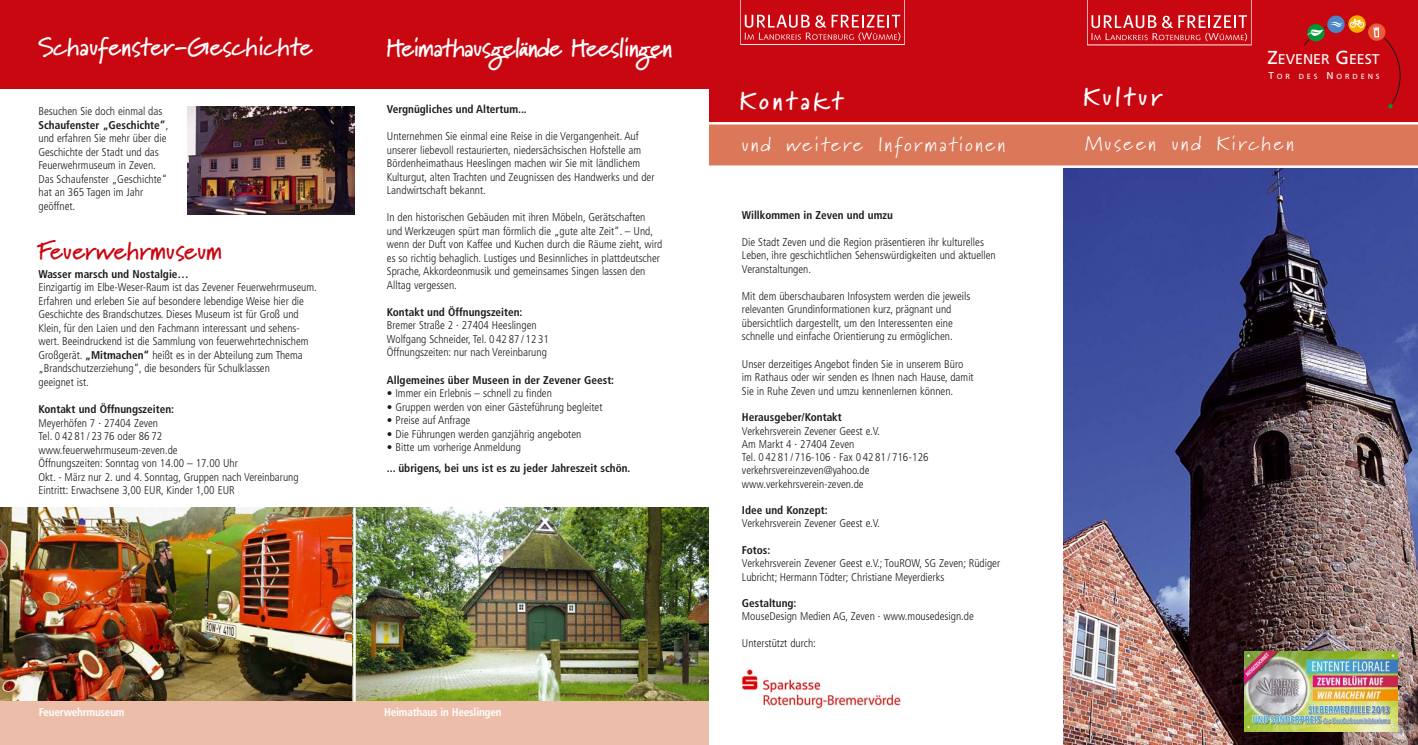
<style>
.page{position:relative;width:1418px;height:745px;background:#fff}
.page>*{position:absolute;margin:0;border:0;box-sizing:border-box;transform-origin:0 0}
.t1{font:700 25px "Marydale";color:#fff}
.t2{font:700 25px "Marydale";letter-spacing:-.035em;color:#fff}
.t3{font:700 25px "Marydale";color:#c90711}
.t4{font:700 25px "Marydale";letter-spacing:.13em;color:#fff}
.t5{font:20px "Marydale";letter-spacing:.13em;color:#fff}
.t6{font:14.12px "Frutiger CE";color:#fff}
.t7{font:300 condensed 11.25px/13.5px "Frutiger";color:#1b1c20}
.t8{font:700 condensed 11.25px "Frutiger";color:#1b1c20}
.t9{font:700 condensed 11.25px "Frutiger";letter-spacing:-.015em;color:#fff}
.t10{font:7.38px "Frutiger CE";letter-spacing:.385em;color:#fff}
.s1{font-weight:700}
.s2{font-family:"FF Erikrighthand";font-weight:400}
.s3{font-size:18.88px}
.s4{font-size:9.88px}
</style>
<div class="page">
<div style="left:709px;top:0;width:708px;height:123px;background:#c90711"></div>
<div style="left:709px;top:122px;width:708px;height:44px;background:#db7859"></div>
<div style="left:0;top:0;width:709px;height:89px;background:#c90711"></div>
<img style="left:0;top:507px;width:353px;height:194px">
<img style="left:187px;top:107px;width:167px;height:107px">
<img style="left:356px;top:507px;width:353px;height:194px">
<img style="left:1063px;top:168px;width:354px;height:576px">
<img style="left:1244px;top:651px;width:153px;height:80px">
<hr style="left:705px;top:122px;width:712px;height:2px;background:#fff">
<hr style="left:705px;top:165px;width:712px;height:3px;background:#fff">
<div style="left:0;top:701px;width:709px;height:43px;background:#ecbea9"></div>
<svg style="left:1087px;top:0;width:164px;height:45px"></svg>
<svg style="left:740px;top:0;width:164px;height:45px"></svg>
<div style="left:1327px;top:16px;width:17px;height:17px;background:#4c86c6;border-radius:50%"></div>
<svg style="left:1348px;top:15px;width:17px;height:18px"></svg>
<svg style="left:1300px;top:19px;width:100px;height:89px"></svg>
<img style="left:740px;top:669px;width:161px;height:39px">
<h1 class="t1" style="left:38px;top:32px;width:276px">Schaufenster-Geschichte</h1>
<p class="t7" style="left:38px;top:105px;width:131px">Besuchen Sie doch einmal das<br><span class="s1">Schaufenster „Geschichte”</span>, und erfahren Sie mehr über die<br>Geschichte der Stadt und das<br>Feuerwehrmuseum in Zeven.<br>Das Schaufenster „Geschichte“ hat an 365 Tagen im Jahr geöffnet.</p>
<h1 class="t3" style="left:38px;top:236px;width:185px">Feuerwehrmuseum</h1>
<p class="t8" style="left:38px;top:269px;width:152px">Wasser marsch und Nostalgie…</p>
<p class="t7" style="left:38px;top:281px;width:280px">Einzigartig im Elbe-Weser-Raum ist das Zevener Feuerwehrmuseum.<br>Erfahren und erleben Sie auf besondere lebendige Weise hier die Geschichte des Brandschutzes. Dieses Museum ist für Groß und Klein, für den Laien und den Fachmann interessant und sehens&shy;wert. Beeindruckend ist die Sammlung von feuerwehrtechnischem Großgerät. <span class="s1">„Mitmachen“</span> heißt es in der Abteilung zum Thema „Brandschutzerziehung“, die besonders für Schulklassen<br>geeignet ist.</p>
<p class="t8" style="left:38px;top:404px;width:137px">Kontakt und Öffnungszeiten:</p>
<p class="t7" style="left:38px;top:416px;width:262px">Meyerhöfen 7 · 27404 Zeven<br>Tel. 0 42 81 / 23 76 oder 86 72 www.feuerwehrmuseum-zeven.de<br>Öffnungszeiten: Sonntag von 14.00 – 17.00 Uhr<br>Okt. - März nur 2. und 4. Sonntag, Gruppen nach Vereinbarung Eintritt: Erwachsene 3,00 EUR, Kinder 1,00 EUR</p>
<h1 class="t2" style="left:387px;top:33px;width:287px">Heimathausgel<span class="s2">ä</span>nde Heeslingen</h1>
<p class="t8" style="left:387px;top:105px;width:141px">Vergnügliches und Altertum...</p>
<p class="t7" style="left:387px;top:130px;width:269px">Unternehmen Sie einmal eine Reise in die Vergangenheit. Auf unserer liebevoll restaurierten, niedersächsischen Hofstelle am Bördenheimathaus Heeslingen machen wir Sie mit ländlichem Kulturgut, alten Trachten und Zeugnissen des Handwerks und der Landwirtschaft bekannt.</p>
<p class="t7" style="left:387px;top:211px;width:277px">In den historischen Gebäuden mit ihren Möbeln, Gerätschaften und Werkzeugen spürt man förmlich die „gute alte Zeit“. – Und, wenn der Duft von Kaffee und Kuchen durch die Räume zieht, wird es so richtig behaglich. Lustiges und Besinnliches in plattdeutscher Sprache, Akkordeonmusik und gemeinsames Singen lassen den Alltag vergessen.</p>
<p class="t8" style="left:387px;top:307px;width:137px">Kontakt und Öffnungszeiten:</p>
<p class="t7" style="left:387px;top:319px;width:163px">Bremer Straße 2 · 27404 Heeslingen<br>Wolfgang Schneider, Tel. 0 42 87 / 12 31<br>Öffnungszeiten: nur nach Vereinbarung</p>
<p class="t8" style="left:387px;top:375px;width:229px">Allgemeines über Museen in der Zevener Geest:</p>
<p class="t7" style="left:387px;top:387px;width:166px">• Immer ein Erlebnis – schnell zu finden</p>
<p class="t7" style="left:387px;top:400px;width:217px">• Gruppen werden von einer Gästeführung begleitet</p>
<p class="t7" style="left:387px;top:414px;width:85px">• Preise auf Anfrage</p>
<p class="t7" style="left:387px;top:427px;width:196px">• Die Führungen werden ganzjährig angeboten</p>
<p class="t7" style="left:387px;top:441px;width:136px">• Bitte um vorherige Anmeldung</p>
<p class="t8" style="left:387px;top:463px;width:245px">... übrigens, bei uns ist es zu jeder Jahreszeit schön.</p>
<p class="t9" style="left:39px;top:707px;width:87px">Feuerwehrmuseum</p>
<p class="t9" style="left:384px;top:707px;width:119px">Heimathaus in Heeslingen</p>
<h1 class="t4" style="left:740px;top:86px;width:104px">Kontakt</h1>
<h2 class="t5" style="left:742px;top:132px;width:265px">und weitere Informationen</h2>
<p class="t8" style="left:742px;top:210px;width:152px">Willkommen in Zeven und umzu</p>
<p class="t7" style="left:742px;top:236px;width:255px">Die Stadt Zeven und die Region präsentieren ihr kulturelles<br>Leben, ihre geschichtlichen Sehenswürdigkeiten und aktuellen<br>Veranstaltungen.</p>
<p class="t7" style="left:742px;top:290px;width:230px">Mit dem überschaubaren Infosystem werden die jeweils relevanten Grundinformationen kurz, prägnant und übersichtlich dargestellt, um den Interessenten eine schnelle und einfache Orientierung zu ermöglichen.</p>
<p class="t7" style="left:742px;top:357px;width:233px">Unser derzeitiges Angebot finden Sie in unserem Büro im Rathaus oder wir senden es Ihnen nach Hause, damit<br>Sie in Ruhe Zeven und umzu kennenlernen können.</p>
<p class="t8" style="left:742px;top:412px;width:101px">Herausgeber/Kontakt</p>
<p class="t7" style="left:742px;top:424px;width:188px">Verkehrsverein Zevener Geest e.V.<br>Am Markt 4 · 27404 Zeven<br>Tel. 0 42 81 / 716-106 · Fax 0 42 81 / 716-126 verkehrsvereinzeven@yahoo.de www.verkehrsverein-zeven.de</p>
<p class="t8" style="left:742px;top:505px;width:87px">Idee und Konzept:</p>
<p class="t7" style="left:742px;top:517px;width:139px">Verkehrsverein Zevener Geest e.V.</p>
<p class="t8" style="left:742px;top:545px;width:30px">Fotos:</p>
<p class="t7" style="left:742px;top:557px;width:260px">Verkehrsverein Zevener Geest e.V.; TouROW, SG Zeven; Rüdiger<br>Lubricht; Hermann Tödter; Christiane Meyerdierks</p>
<p class="t8" style="left:742px;top:598px;width:56px">Gestaltung:</p>
<p class="t7" style="left:742px;top:610px;width:233px">MouseDesign Medien AG, Zeven · www.mousedesign.de</p>
<p class="t7" style="left:742px;top:636px;width:75px">Unterstützt durch:</p>
<h1 class="t1" style="left:1083px;top:82px;width:80px">Kultur</h1>
<p class="t6" style="left:1267px;top:53px;width:114px"><span class="s3">Z</span>EVENER <span class="s3">G</span>EEST</p>
<p class="t10" style="left:1268px;top:73px;width:113px"><span class="s4">T</span>OR DES <span class="s4">N</span>ORDENS</p>
<h2 class="t5" style="left:1085px;top:131px;width:210px">Museen und Kirchen</h2>
</div>
